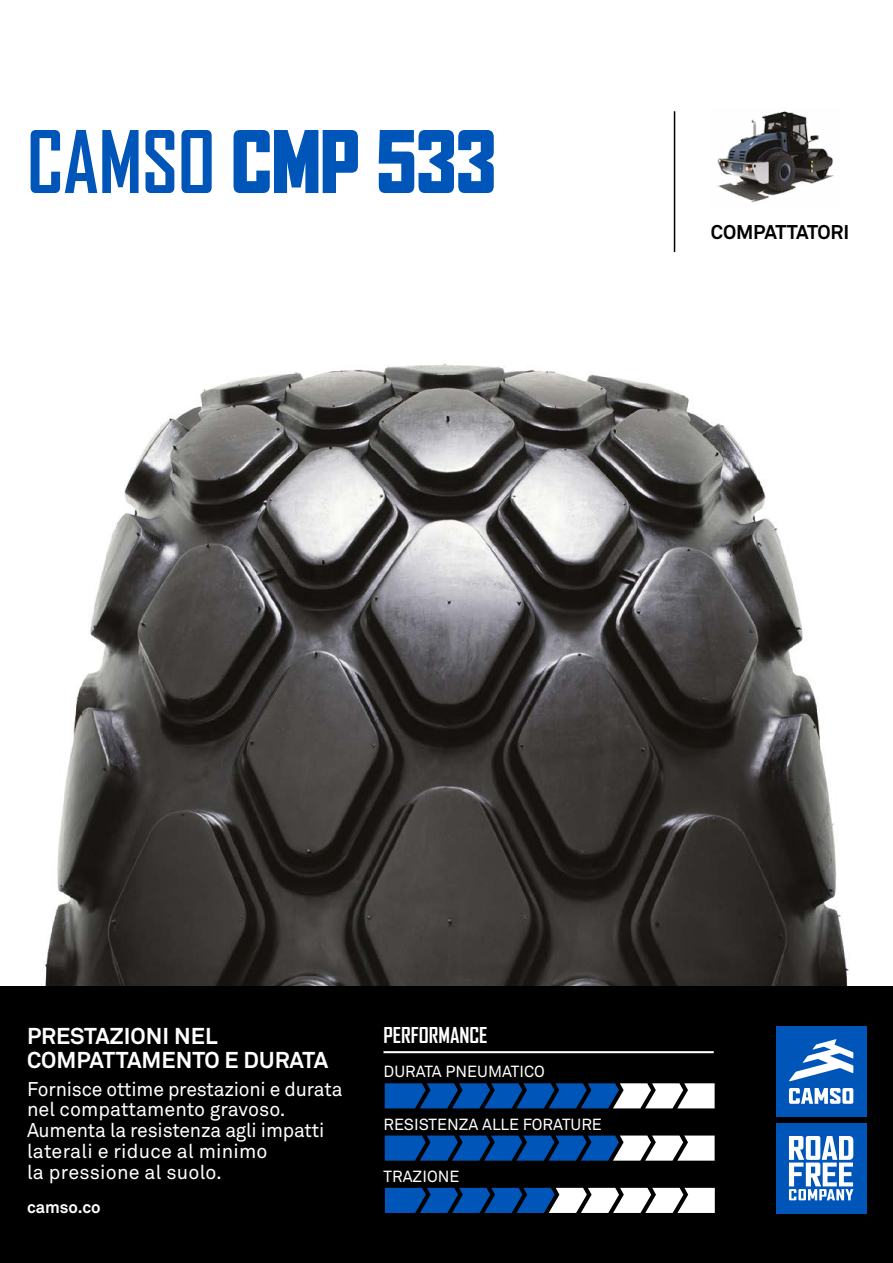
<style>
.page{position:relative;width:893px;height:1263px;background:#fff}
.page>*{position:absolute;margin:0;border:0;box-sizing:border-box;transform-origin:0 0}
.t1{font:900 82.5px "Agency FB";color:#0055b8;scale:.95 1}
.t2{font:700 22.65px/24.3px "Akkurat Office";color:#fff}
.t3{font:700 21px "Agency FB";color:#fff}
.t4{font:19.65px/20.9px "Akkurat Office";letter-spacing:-.01em;color:#fff}
.t5{font:700 19.65px "Akkurat Office";letter-spacing:-.01em;color:#000}
.t6{font:700 16.65px "Akkurat Office";color:#fff}
.t7{font:15.9px "Akkurat Office";color:#fff}
.s1{font-weight:700}
</style>
<div class="page">
<img style="left:45px;top:363px;width:804px;height:623px">
<img style="left:717px;top:111px;width:117px;height:92px">
<hr style="left:674px;top:111px;width:1px;height:141px;background:#000">
<div style="left:0;top:986px;width:893px;height:277px;background:#000"></div>
<hr style="left:383px;top:1051px;width:331px;height:2px;background:#fff">
<svg style="left:385px;top:1083px;width:330px;height:25px;background:#4174b0"></svg>
<svg style="left:385px;top:1188px;width:330px;height:25px;background:#6c91bd"></svg>
<svg style="left:385px;top:1135px;width:330px;height:26px;background:#3f71ac"></svg>
<div style="left:776px;top:1026px;width:90px;height:91px;background:#0055b8"></div>
<svg style="left:789px;top:1088px;width:64px;height:16px"></svg>
<svg style="left:789px;top:1039px;width:64px;height:42px"></svg>
<div style="left:776px;top:1123px;width:90px;height:90px;background:#0055b8"></div>
<svg style="left:789px;top:1136px;width:64px;height:64px"></svg>
<h1 class="t1" style="left:27px;top:114px;width:495px"><span class="s1">CAMSO</span> CMP 533</h1>
<p class="t5" style="left:711px;top:220px;width:140px">COMPATTATORI</p>
<p class="t2" style="left:27px;top:1024px;width:303px">PRESTAZIONI NEL<br>COMPATTAMENTO E DURATA</p>
<p class="t4" style="left:27px;top:1079px;width:317px">Fornisce ottime prestazioni e durata nel compattamento gravoso.<br>Aumenta la resistenza agli impatti laterali e riduce al minimo<br>la pressione al suolo.</p>
<p class="t6" style="left:27px;top:1197px;width:75px">camso.co</p>
<p class="t3" style="left:383px;top:1023px;width:105px">PERFORMANCE</p>
<p class="t7" style="left:383px;top:1062px;width:163px">DURATA PNEUMATICO</p>
<p class="t7" style="left:383px;top:1115px;width:220px">RESISTENZA ALLE FORATURE</p>
<p class="t7" style="left:383px;top:1167px;width:77px">TRAZIONE</p>
</div>
